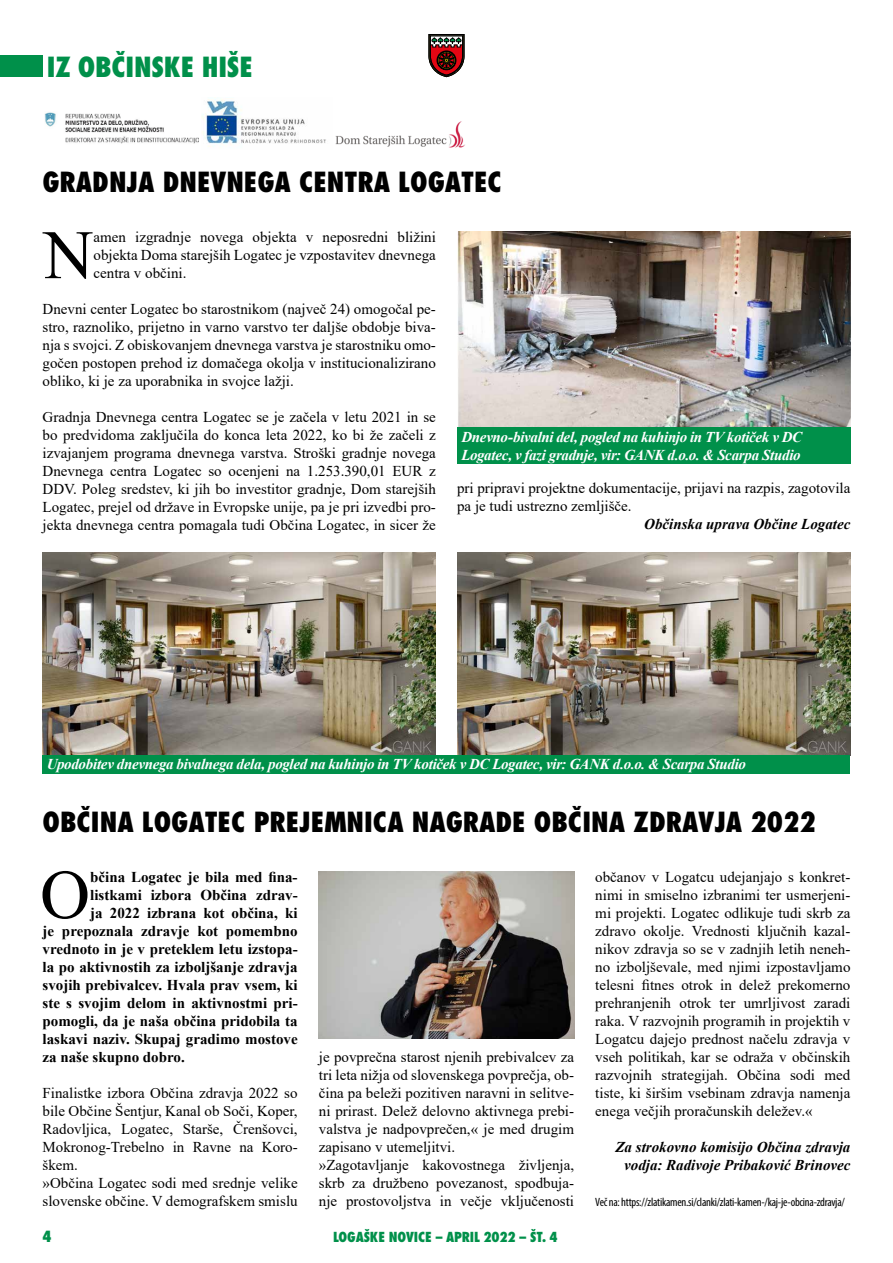
<style>
.page{position:relative;width:893px;height:1263px;background:#fff}
.page>*{position:absolute;margin:0;border:0;box-sizing:border-box;transform-origin:0 0}
.t1{font:69.3px "Times New Roman";color:#000}
.t2{font:800 condensed 27px "Futura LT Pro";color:#000}
.t3{font:800 condensed 27px "Futura LT Pro";letter-spacing:-.01em;color:#00904a}
.t4{font:15px/18px "Times New Roman";color:#000;text-align:justify}
.t5{font:700 15px "Times New Roman";color:#000}
.t6{font:italic 700 15px/18px "Times New Roman";letter-spacing:-.02em;color:#fff}
.t7{font:italic 700 15px/18px "Times New Roman";color:#000;text-align:center}
.t8{font:800 condensed 15px "Futura LT Pro";color:#00904a}
.t9{font:800 condensed 13.5px "Futura LT Pro";letter-spacing:-.01em;color:#00904a}
.t10{font:condensed 12px "Myriad Pro";letter-spacing:-.02em;color:#000}
</style>
<div class="page">
<svg style="left:429px;top:34px;width:35px;height:43px;background:#7c3e3c"></svg>
<div style="left:0;top:56px;width:43px;height:21px;background:#00904a"></div>
<img style="left:319px;top:872px;width:255px;height:167px">
<img style="left:457px;top:553px;width:393px;height:202px">
<img style="left:335px;top:121px;width:130px;height:27px">
<img style="left:457px;top:232px;width:393px;height:195px">
<img style="left:202px;top:99px;width:124px;height:48px">
<img style="left:43px;top:553px;width:393px;height:202px">
<img style="left:44px;top:112px;width:155px;height:32px">
<div style="left:43px;top:755px;width:807px;height:19px;background:#00904a"></div>
<div style="left:457px;top:427px;width:393px;height:37px;background:#00904a"></div>
<h2 class="t3" style="left:47px;top:50px;width:208px">IZ OBČINSKE HIŠE</h2>
<h2 class="t2" style="left:43px;top:165px;width:461px">GRADNJA DNEVNEGA CENTRA LOGATEC</h2>
<h1 class="t1" style="left:43px;top:206px;width:52px">N</h1>
<p class="t4" style="left:94px;top:228px;width:344px">amen izgradnje novega objekta v neposredni bližini objekta Doma starejših Logatec je vzpostavitev dnevnega centra v občini.</p>
<p class="t4" style="left:43px;top:300px;width:395px">Dnevni center Logatec bo starostnikom (največ 24) omogočal pe&shy;stro, raznoliko, prijetno in varno varstvo ter daljše obdobje biva&shy;nja s svojci. Z obiskovanjem dnevnega varstva je starostniku omo&shy;gočen postopen prehod iz domačega okolja v institucionalizirano obliko, ki je za uporabnika in svojce lažji.</p>
<p class="t4" style="left:43px;top:408px;width:395px">Gradnja Dnevnega centra Logatec se je začela v letu 2021 in se bo predvidoma zaključila do konca leta 2022, ko bi že začeli z izvajanjem programa dnevnega varstva. Stroški gradnje novega Dnevnega centra Logatec so ocenjeni na 1.253.390,01 EUR z DDV. Poleg sredstev, ki jih bo investitor gradnje, Dom starejših Logatec, prejel od države in Evropske unije, pa je pri izvedbi pro&shy;jekta dnevnega centra pomagala tudi Občina Logatec, in sicer že</p>
<p class="t6" style="left:461px;top:427px;width:342px">Dnevno-bivalni del, pogled na kuhinjo in TV kotiček v DC<br>Logatec, v fazi gradnje, vir: GANK d.o.o. &amp; Scarpa Studio</p>
<p class="t4" style="left:457px;top:478px;width:395px">pri pripravi projektne dokumentacije, prijavi na razpis, zagotovila pa je tudi ustrezno zemljišče.</p>
<p class="t7" style="left:644px;top:515px;width:208px">Občinska uprava Občine Logatec</p>
<p class="t6" style="left:47px;top:755px;width:701px">Upodobitev dnevnega bivalnega dela, pogled na kuhinjo in TV kotiček v DC Logatec, vir: GANK d.o.o. &amp; Scarpa Studio</p>
<h2 class="t2" style="left:43px;top:805px;width:775px">OBČINA LOGATEC PREJEMNICA NAGRADE OBČINA ZDRAVJA 2022</h2>
<h1 class="t1" style="left:40px;top:846px;width:52px">O</h1>
<p class="t5" style="left:90px;top:866px;width:209px">bčina Logatec je bila med fina-</p>
<p class="t4" style="left:595px;top:868px;width:257px">občanov v Logatcu udejanjajo s konkret&shy;nimi in smiselno izbranimi ter usmerjeni&shy;mi projekti. Logatec odlikuje tudi skrb za zdravo okolje. Vrednosti ključnih kazal&shy;nikov zdravja so se v zadnjih letih neneh&shy;no izboljševale, med njimi izpostavljamo telesni fitnes otrok in delež prekomerno prehranjenih otrok ter umrljivost zaradi raka. V razvojnih programih in projektih v Logatcu dajejo prednost načelu zdravja v vseh politikah, kar se odraža v občinskih razvojnih strategijah. Občina sodi med tiste, ki širšim vsebinam zdravja namenja enega večjih proračunskih deležev.«</p>
<p class="t7" style="left:615px;top:1138px;width:237px">Za strokovno komisijo Občina zdravja vodja: Radivoje Pribaković Brinovec</p>
<p class="t10" style="left:595px;top:1195px;width:251px">Več na: https://zlatikamen.si/clanki/zlati-kamen-/kaj-je-obcina-zdravja/</p>
<p class="t5" style="left:90px;top:884px;width:209px">listkami izbora Občina zdrav-</p>
<p class="t5" style="left:90px;top:902px;width:209px">ja 2022 izbrana kot občina, ki</p>
<p class="t5" style="left:43px;top:920px;width:257px">je prepoznala zdravje kot pomembno</p>
<p class="t5" style="left:43px;top:938px;width:257px">vrednoto in je v preteklem letu izstopa-</p>
<p class="t5" style="left:43px;top:956px;width:257px">la po aktivnostih za izboljšanje zdravja</p>
<p class="t5" style="left:43px;top:974px;width:257px">svojih prebivalcev. Hvala prav vsem, ki</p>
<p class="t5" style="left:43px;top:992px;width:257px">ste s svojim delom in aktivnostmi pri-</p>
<p class="t5" style="left:43px;top:1010px;width:257px">pomogli, da je naša občina pridobila ta</p>
<p class="t5" style="left:43px;top:1028px;width:257px">laskavi naziv. Skupaj gradimo mostove</p>
<p class="t5" style="left:43px;top:1046px;width:144px">za naše skupno dobro.</p>
<p class="t4" style="left:43px;top:1083px;width:257px;text-align:left">Finalistke izbora Občina zdravja 2022 so bile Občine Šentjur, Kanal ob Soči, Koper, Radovljica, Logatec, Starše, Črenšovci, Mokronog-Trebelno in Ravne na Koro&shy;škem.<br>»Občina Logatec sodi med srednje velike slovenske občine. V demografskem smislu</p>
<p class="t4" style="left:319px;top:1047px;width:257px;text-align:left">je povprečna starost njenih prebivalcev za tri leta nižja od slovenskega povprečja, ob&shy;čina pa beleži pozitiven naravni in selitve&shy;ni prirast. Delež delovno aktivnega prebi&shy;valstva je nadpovprečen,« je med drugim zapisano v utemeljitvi.<br>»Zagotavljanje kakovostnega življenja, skrb za družbeno povezanost, spodbuja&shy;nje prostovoljstva in večje vključenosti</p>
<p class="t8" style="left:43px;top:1227px;width:11px">4</p>
<p class="t9" style="left:333px;top:1229px;width:226px">LOGAŠKE NOVICE – APRIL 2022 – ŠT. 4</p>
</div>
